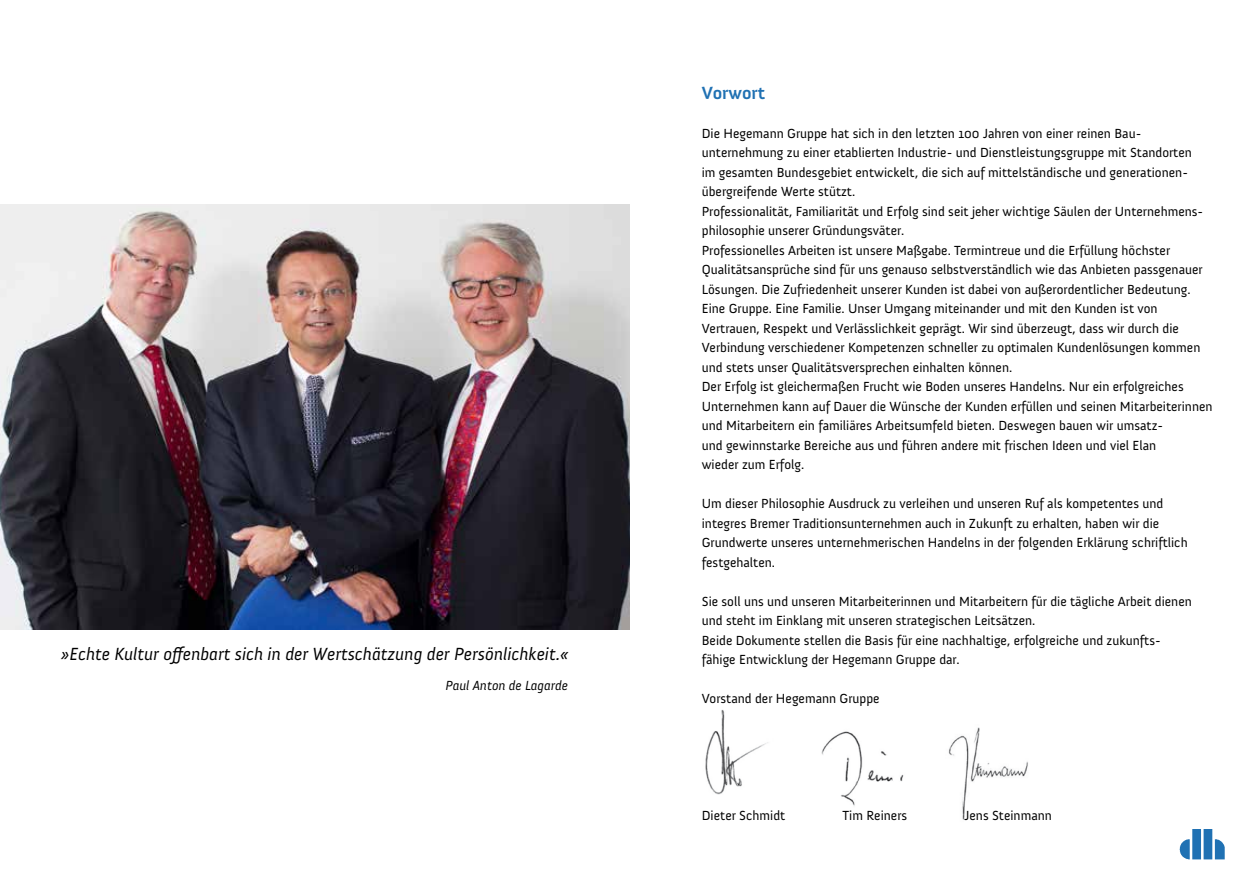
<style>
.page{position:relative;width:1259px;height:893px;background:#fff}
.page>*{position:absolute;margin:0;border:0;box-sizing:border-box;transform-origin:0 0}
.t1{font:italic 18px "Anivers";color:#000}
.t2{font:700 18px "Anivers";color:#2071b3}
.t3{font:13.5px/19.5px "Anivers";color:#000}
.t4{font:italic 13.5px "Anivers";color:#000}
</style>
<div class="page">
<img style="left:0;top:204px;width:629px;height:425px">
<img style="left:1179px;top:829px;width:46px;height:31px">
<img style="left:705px;top:709px;width:63px;height:86px">
<img style="left:948px;top:727px;width:80px;height:93px">
<img style="left:821px;top:731px;width:83px;height:75px">
<h1 class="t1" style="left:61px;top:644px;width:509px">»Echte Kultur offenbart sich in der Wertschätzung der Persönlichkeit.«</h1>
<p class="t4" style="left:445px;top:678px;width:124px">Paul Anton de Lagarde</p>
<h1 class="t2" style="left:702px;top:83px;width:65px">Vorwort</h1>
<p class="t3" style="left:702px;top:124px;width:512px">Die Hegemann Gruppe hat sich in den letzten 100 Jahren von einer reinen Bau&shy;unternehmung zu einer etablierten Industrie- und Dienstleistungsgruppe mit Standorten<br>im gesamten Bundesgebiet entwickelt, die sich auf mittelständische und generationen&shy;übergreifende Werte stützt.<br>Professionalität, Familiarität und Erfolg sind seit jeher wichtige Säulen der Unternehmens&shy;philosophie unserer Gründungsväter.<br>Professionelles Arbeiten ist unsere Maßgabe. Termintreue und die Erfüllung höchster Qualitätsansprüche sind für uns genauso selbstverständlich wie das Anbieten passgenauer Lösungen. Die Zufriedenheit unserer Kunden ist dabei von außerordentlicher Bedeutung.<br>Eine Gruppe. Eine Familie. Unser Umgang miteinander und mit den Kunden ist von Vertrauen, Respekt und Verlässlichkeit geprägt. Wir sind überzeugt, dass wir durch die Verbindung verschiedener Kompetenzen schneller zu optimalen Kundenlösungen kommen und stets unser Qualitätsversprechen einhalten können.<br>Der Erfolg ist gleichermaßen Frucht wie Boden unseres Handelns. Nur ein erfolgreiches Unternehmen kann auf Dauer die Wünsche der Kunden erfüllen und seinen Mitarbeiterinnen und Mitarbeitern ein familiäres Arbeitsumfeld bieten. Deswegen bauen wir umsatz-<br>und gewinnstarke Bereiche aus und führen andere mit frischen Ideen und viel Elan<br>wieder zum Erfolg.</p>
<p class="t3" style="left:702px;top:494px;width:487px">Um dieser Philosophie Ausdruck zu verleihen und unseren Ruf als kompetentes und integres Bremer Traditionsunternehmen auch in Zukunft zu erhalten, haben wir die Grundwerte unseres unternehmerischen Handelns in der folgenden Erklärung schriftlich festgehalten.</p>
<p class="t3" style="left:702px;top:591px;width:491px">Sie soll uns und unseren Mitarbeiterinnen und Mitarbeitern für die tägliche Arbeit dienen und steht im Einklang mit unseren strategischen Leitsätzen.<br>Beide Dokumente stellen die Basis für eine nachhaltige, erfolgreiche und zukunfts&shy;fähige Entwicklung der Hegemann Gruppe dar.</p>
<p class="t3" style="left:702px;top:689px;width:179px">Vorstand der Hegemann Gruppe</p>
<p class="t3" style="left:702px;top:806px;width:85px">Dieter Schmidt</p>
<p class="t3" style="left:842px;top:806px;width:66px">Tim Reiners</p>
<p class="t3" style="left:964px;top:806px;width:89px">Jens Steinmann</p>
</div>
